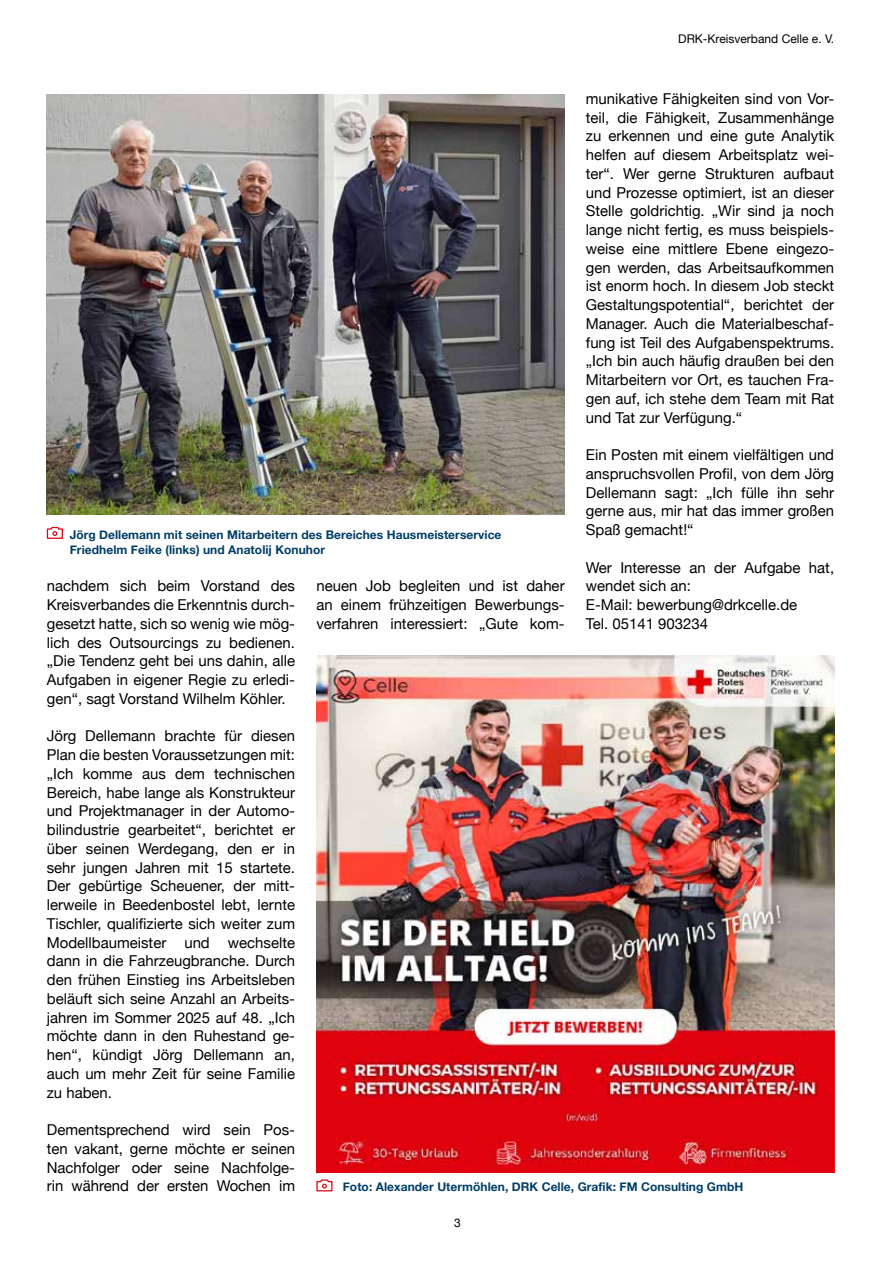
<style>
.page{position:relative;width:881px;height:1263px;background:#fff}
.page>*{position:absolute;margin:0;border:0;box-sizing:border-box;transform-origin:0 0}
.t1{font:15px/18.8px "Helvetica Neue";color:#000;text-align:justify}
.t2{font:700 12px/15px "Helvetica Neue";letter-spacing:.005em;color:#003e66}
.t3{font:12px "Helvetica Neue";color:#000}
</style>
<div class="page">
<img style="left:316px;top:655px;width:517px;height:518px">
<svg style="left:316px;top:1179px;width:17px;height:13px"></svg>
<img style="left:47px;top:94px;width:517px;height:421px">
<svg style="left:46px;top:526px;width:17px;height:13px"></svg>
<p class="t3" style="left:678px;top:30px;width:157px">DRK-Kreisverband Celle e. V.</p>
<p class="t1" style="left:585px;top:90px;width:250px">munikative Fähigkeiten sind von Vor&shy;teil, die Fähigkeit, Zusammenhänge zu erkennen und eine gute Analytik helfen auf diesem Arbeitsplatz wei&shy;ter“. Wer gerne Strukturen aufbaut und Prozesse optimiert, ist an dieser Stelle goldrichtig. „Wir sind ja noch lange nicht fertig, es muss beispiels&shy;weise eine mittlere Ebene eingezo&shy;gen werden, das Arbeitsaufkommen ist enorm hoch. In diesem Job steckt Gestaltungspotential“, berichtet der Manager. Auch die Materialbeschaf&shy;fung ist Teil des Aufgabenspektrums. „Ich bin auch häufig draußen bei den Mitarbeitern vor Ort, es tauchen Fra&shy;gen auf, ich stehe dem Team mit Rat und Tat zur Verfügung.“</p>
<p class="t1" style="left:585px;top:446px;width:250px">Ein Posten mit einem vielfältigen und anspruchsvollen Profil, von dem Jörg Dellemann sagt: „Ich fülle ihn sehr gerne aus, mir hat das immer großen Spaß gemacht!“</p>
<p class="t1" style="left:585px;top:559px;width:250px;text-align:left">Wer Interesse an der Aufgabe hat, wendet sich an:<br>E-Mail: bewerbung@drkcelle.de<br>Tel. 05141 903234</p>
<p class="t2" style="left:70px;top:527px;width:433px">Jörg Dellemann mit seinen Mitarbeitern des Bereiches Hausmeisterservice<br>Friedhelm Feike (links) und Anatolij Konuhor</p>
<p class="t1" style="left:47px;top:577px;width:250px">nachdem sich beim Vorstand des Kreisverbandes die Erkenntnis durch&shy;gesetzt hatte, sich so wenig wie mög&shy;lich des Outsourcings zu bedienen. „Die Tendenz geht bei uns dahin, alle Aufgaben in eigener Regie zu erledi&shy;gen“, sagt Vorstand Wilhelm Köhler.</p>
<p class="t1" style="left:47px;top:727px;width:250px">Jörg Dellemann brachte für diesen Plan die besten Voraussetzungen mit: „Ich komme aus dem technischen Bereich, habe lange als Konstrukteur und Projektmanager in der Automo&shy;bilindustrie gearbeitet“, berichtet er über seinen Werdegang, den er in sehr jungen Jahren mit 15 startete.<br>Der gebürtige Scheuener, der mitt&shy;lerweile in Beedenbostel lebt, lernte Tischler, qualifizierte sich weiter zum Modellbaumeister und wechselte dann in die Fahrzeugbranche. Durch den frühen Einstieg ins Arbeitsleben beläuft sich seine Anzahl an Arbeits&shy;jahren im Sommer 2025 auf 48. „Ich möchte dann in den Ruhestand ge&shy;hen“, kündigt Jörg Dellemann an, auch um mehr Zeit für seine Familie zu haben.</p>
<p class="t1" style="left:47px;top:1121px;width:250px">Dementsprechend wird sein Pos&shy;ten vakant, gerne möchte er seinen Nachfolger oder seine Nachfolge&shy;rin während der ersten Wochen im</p>
<p class="t1" style="left:316px;top:577px;width:250px">neuen Job begleiten und ist daher an einem frühzeitigen Bewerbungs&shy;verfahren interessiert: „Gute kom-</p>
<p class="t2" style="left:342px;top:1180px;width:402px">Foto: Alexander Utermöhlen, DRK Celle, Grafik: FM Consulting GmbH</p>
<p class="t3" style="left:454px;top:1214px;width:8px">3</p>
</div>
